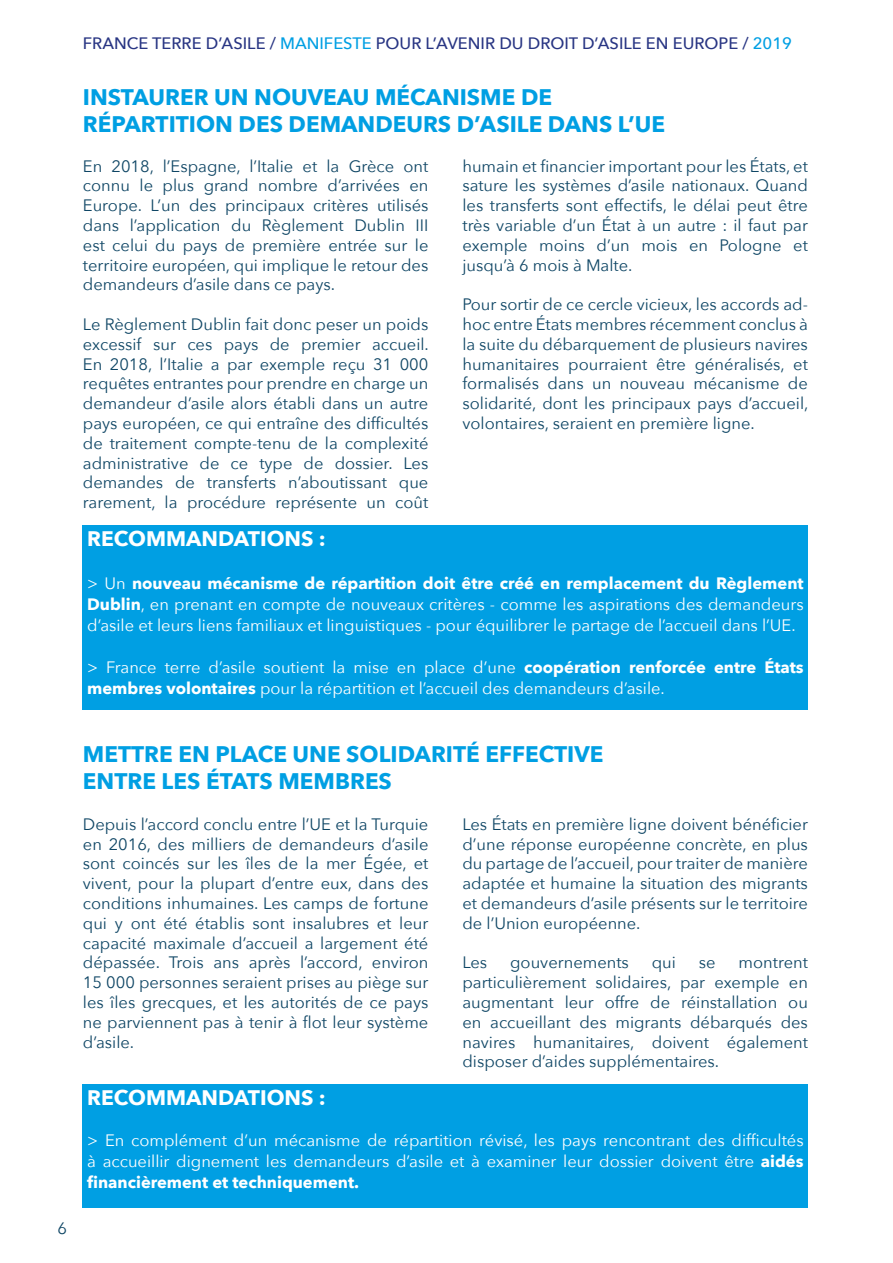
<style>
.page{position:relative;width:893px;height:1263px;background:#fff}
.page>*{position:absolute;margin:0;border:0;box-sizing:border-box;transform-origin:0 0}
.t1{font:700 22.5px/27px "Avenir Next";color:#009fe3}
.t2{font:700 21px "Avenir Next";color:#fff}
.t3{font:16.5px/19.8px "Avenir Next";color:#0f4665;text-align:justify}
.t4{font:16.5px/21px "Avenir Next";color:#fff;text-align:justify}
.t5{font:500 16.5px "Avenir Next";color:#283583}
.s1{color:#009fe3}
.s2{font-weight:700}
</style>
<div class="page">
<div style="left:83px;top:525px;width:725px;height:185px;background:#009fe3"></div>
<div style="left:83px;top:1084px;width:725px;height:124px;background:#009fe3"></div>
<p class="t5" style="left:83px;top:29px;width:711px">FRANCE TERRE D’ASILE / <span class="s1">MANIFESTE</span> POUR L’AVENIR DU DROIT D’ASILE EN EUROPE / <span class="s1">2019</span></p>
<h1 class="t1" style="left:83px;top:83px;width:584px">INSTAURER UN NOUVEAU MÉCANISME DE<br>RÉPARTITION DES DEMANDEURS D’ASILE DANS L’UE</h1>
<p class="t3" style="left:83px;top:155px;width:347px">En 2018, l’Espagne, l’Italie et la Grèce ont connu le plus grand nombre d’arrivées en Europe. L’un des principaux critères utilisés dans l’application du Règlement Dublin III est celui du pays de première entrée sur le territoire européen, qui implique le retour des demandeurs d’asile dans ce pays.</p>
<p class="t3" style="left:83px;top:314px;width:347px">Le Règlement Dublin fait donc peser un poids excessif sur ces pays de premier accueil.<br>En 2018, l’Italie a par exemple reçu 31 000 requêtes entrantes pour prendre en charge un demandeur d’asile alors établi dans un autre pays européen, ce qui entraîne des difficultés de traitement compte-tenu de la complexité administrative de ce type de dossier. Les demandes de transferts n’aboutissant que rarement, la procédure représente un coût</p>
<p class="t3" style="left:462px;top:155px;width:347px">humain et financier important pour les États, et sature les systèmes d’asile nationaux. Quand les transferts sont effectifs, le délai peut être très variable d’un État à un autre : il faut par exemple moins d’un mois en Pologne et jusqu’à 6 mois à Malte.</p>
<p class="t3" style="left:462px;top:294px;width:348px">Pour sortir de ce cercle vicieux, les accords ad&shy;hoc entre États membres récemment conclus à la suite du débarquement de plusieurs navires humanitaires pourraient être généralisés, et formalisés dans un nouveau mécanisme de solidarité, dont les principaux pays d’accueil, volontaires, seraient en première ligne.</p>
<p class="t2" style="left:87px;top:521px;width:240px">RECOMMANDATIONS :</p>
<p class="t4" style="left:87px;top:572px;width:718px">&gt; Un <span class="s2">nouveau mécanisme de répartition doit être créé en remplacement du Règlement Dublin</span>, en prenant en compte de nouveaux critères - comme les aspirations des demandeurs d’asile et leurs liens familiaux et linguistiques - pour équilibrer le partage de l’accueil dans l’UE.</p>
<p class="t4" style="left:87px;top:656px;width:718px">&gt; France terre d’asile soutient la mise en place d’une <span class="s2">coopération renforcée entre États membres volontaires</span> pour la répartition et l’accueil des demandeurs d’asile.</p>
<p class="t3" style="left:57px;top:1218px;width:11px">6</p>
<h1 class="t1" style="left:83px;top:741px;width:522px">METTRE EN PLACE UNE SOLIDARITÉ EFFECTIVE<br>ENTRE LES ÉTATS MEMBRES</h1>
<p class="t3" style="left:83px;top:813px;width:347px">Depuis l’accord conclu entre l’UE et la Turquie en 2016, des milliers de demandeurs d’asile sont coincés sur les îles de la mer Égée, et vivent, pour la plupart d’entre eux, dans des conditions inhumaines. Les camps de fortune qui y ont été établis sont insalubres et leur capacité maximale d’accueil a largement été dépassée. Trois ans après l’accord, environ 15 000 personnes seraient prises au piège sur les îles grecques, et les autorités de ce pays ne parviennent pas à tenir à flot leur système d’asile.</p>
<p class="t3" style="left:462px;top:813px;width:347px">Les États en première ligne doivent bénéficier d’une réponse européenne concrète, en plus du partage de l’accueil, pour traiter de manière adaptée et humaine la situation des migrants et demandeurs d’asile présents sur le territoire de l’Union européenne.</p>
<p class="t3" style="left:462px;top:952px;width:26px">Les</p>
<p class="t3" style="left:510px;top:952px;width:120px">gouvernements</p>
<p class="t3" style="left:652px;top:952px;width:26px">qui</p>
<p class="t3" style="left:699px;top:952px;width:18px">se</p>
<p class="t3" style="left:462px;top:952px;width:347px;text-indent:276px">montrent particulièrement solidaires, par exemple en augmentant leur offre de réinstallation ou en accueillant des migrants débarqués des navires humanitaires, doivent également disposer d’aides supplémentaires.</p>
<p class="t2" style="left:87px;top:1080px;width:240px">RECOMMANDATIONS :</p>
<p class="t4" style="left:87px;top:1129px;width:718px">&gt; En complément d’un mécanisme de répartition révisé, les pays rencontrant des difficultés à accueillir dignement les demandeurs d’asile et à examiner leur dossier doivent être <span class="s2">aidés financièrement et techniquement.</span></p>
</div>
